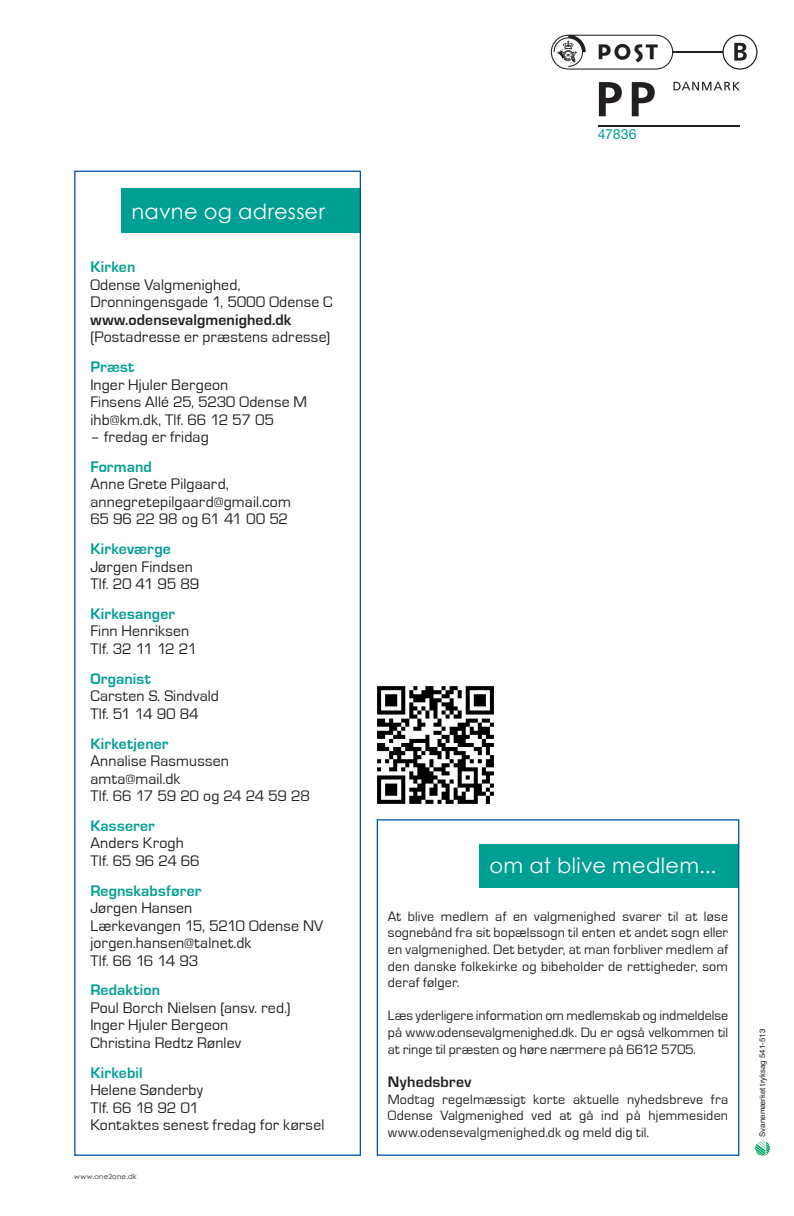
<style>
.page{position:relative;width:794px;height:1216px;background:#fff}
.page>*{position:absolute;margin:0;border:0;box-sizing:border-box;transform-origin:0 0}
.t1{font:21px "Century Gothic";letter-spacing:.01em;color:#fff}
.t2{font:15.75px/17.5px "Eurostile";letter-spacing:.01em;color:#231f20}
.t3{font:700 15.75px "Eurostile";letter-spacing:.01em;color:#009f94}
.t4{font:700 15.75px "Eurostile";letter-spacing:.01em;color:#231f20}
.t5{font:14px/16.6px "Eurostile";letter-spacing:.015em;color:#231f20;text-align:justify}
.t6{font:600 14px "Eurostile";letter-spacing:.02em;color:#231f20}
.t7{font:14px "Helvetica Neue LT Std";letter-spacing:.005em;color:#009f94}
.t8{font:7.88px "Helvetica";color:#231f20}
.t9{font:7px "Century Gothic";letter-spacing:.03em;color:#231f20}
</style>
<div class="page">
<div style="left:479px;top:843px;width:260px;height:44px;background:#009f94"></div>
<div style="left:377px;top:819px;width:362px;height:336px;border:1px solid #0055a4"></div>
<div style="left:122px;top:189px;width:239px;height:44px;background:#009f94"></div>
<svg style="left:673px;top:82px;width:67px;height:8px"></svg>
<hr style="left:672px;top:51px;width:68px;height:2px;background:#231f20">
<hr style="left:598px;top:125px;width:142px;height:1px;background:#231f20">
<svg style="left:599px;top:82px;width:23px;height:34px"></svg>
<svg style="left:632px;top:82px;width:22px;height:34px"></svg>
<svg style="left:551px;top:35px;width:122px;height:35px"></svg>
<div style="left:723px;top:35px;width:34px;height:34px;background:#fff;border-radius:50%"></div>
<div style="left:722px;top:35px;width:35px;height:35px;border:1px solid #231f20;border-radius:50%"></div>
<svg style="left:734px;top:43px;width:12px;height:18px"></svg>
<svg style="left:755px;top:1140px;width:15px;height:15px"></svg>
<img style="left:377px;top:686px;width:117px;height:118px">
<h1 class="t1" style="left:131px;top:198px;width:195px">navne og adresser</h1>
<p class="t3" style="left:90px;top:258px;width:47px">Kirken</p>
<p class="t2" style="left:90px;top:276px;width:244px">Odense Valgmenighed,<br>Dronningensgade 1, 5000 Odense C</p>
<p class="t4" style="left:90px;top:311px;width:202px">www.odensevalgmenighed.dk</p>
<p class="t2" style="left:90px;top:329px;width:241px">(Postadresse er præstens adresse)</p>
<p class="t3" style="left:90px;top:358px;width:45px">Præst</p>
<p class="t2" style="left:90px;top:376px;width:218px">Inger Hjuler Bergeon<br>Finsens Allé 25, 5230 Odense M ihb@km.dk, Tlf. 66 12 57 05</p>
<p class="t2" style="left:90px;top:428px;width:120px">– fredag er fridag</p>
<p class="t3" style="left:90px;top:458px;width:63px">Formand</p>
<p class="t2" style="left:90px;top:476px;width:202px">Anne Grete Pilgaard, annegretepilgaard@gmail.com<br>65 96 22 98 og 61 41 00 52</p>
<p class="t3" style="left:90px;top:540px;width:82px">Kirkeværge</p>
<p class="t2" style="left:90px;top:558px;width:110px">Jørgen Findsen<br>Tlf. 20 41 95 89</p>
<p class="t3" style="left:90px;top:605px;width:86px">Kirkesanger</p>
<p class="t2" style="left:90px;top:623px;width:108px">Finn Henriksen<br>Tlf. 32 11 12 21</p>
<p class="t3" style="left:90px;top:670px;width:62px">Organist</p>
<p class="t2" style="left:90px;top:687px;width:130px">Carsten S. Sindvald<br>Tlf. 51 14 90 84</p>
<p class="t3" style="left:90px;top:734px;width:80px">Kirketjener</p>
<p class="t2" style="left:90px;top:752px;width:221px">Annalise Rasmussen amta@mail.dk<br>Tlf. 66 17 59 20 og 24 24 59 28</p>
<p class="t3" style="left:90px;top:817px;width:66px">Kasserer</p>
<p class="t2" style="left:90px;top:834px;width:111px">Anders Krogh<br>Tlf. 65 96 24 66</p>
<p class="t3" style="left:90px;top:881px;width:113px">Regnskabsfører</p>
<p class="t2" style="left:90px;top:899px;width:234px">Jørgen Hansen<br>Lærkevangen 15, 5210 Odense NV jorgen.hansen@talnet.dk<br>Tlf. 66 16 14 93</p>
<p class="t3" style="left:90px;top:981px;width:71px">Redaktion</p>
<p class="t2" style="left:90px;top:999px;width:201px">Poul Borch Nielsen (ansv. red.)<br>Inger Hjuler Bergeon<br>Christina Redtz Rønlev</p>
<p class="t3" style="left:90px;top:1063px;width:54px">Kirkebil</p>
<p class="t2" style="left:90px;top:1081px;width:235px">Helene Sønderby<br>Tlf. 66 18 92 01<br>Kontaktes senest fredag for kørsel</p>
<p class="t9" style="left:74px;top:1172px;width:64px">www.one2one.dk</p>
<p class="t7" style="left:598px;top:126px;width:40px">47836</p>
<h1 class="t1" style="left:489px;top:853px;width:228px">om at blive medlem...</h1>
<p class="t5" style="left:388px;top:908px;width:342px">At blive medlem af en valgmenighed svarer til at løse sognebånd fra sit bopælssogn til enten et andet sogn eller en valgmenighed. Det betyder, at man forbliver medlem af den danske folkekirke og bibeholder de rettigheder, som deraf følger.</p>
<p class="t5" style="left:388px;top:1007px;width:342px">Læs yderligere information om medlemskab og indmeldelse på www.odensevalgmenighed.dk. Du er også velkommen til at ringe til præsten og høre nærmere på 6612 5705.</p>
<p class="t6" style="left:388px;top:1072px;width:85px">Nyhedsbrev</p>
<p class="t5" style="left:388px;top:1090px;width:342px">Modtag regelmæssigt korte aktuelle nyhedsbreve fra Odense Valgmenighed ved at gå ind på hjemmesiden www.odensevalgmenighed.dk og meld dig til.</p>
<p class="t8" style="left:756px;top:1136px;width:109px;rotate:-90deg">Svanemærket tryksag 541-513</p>
</div>
